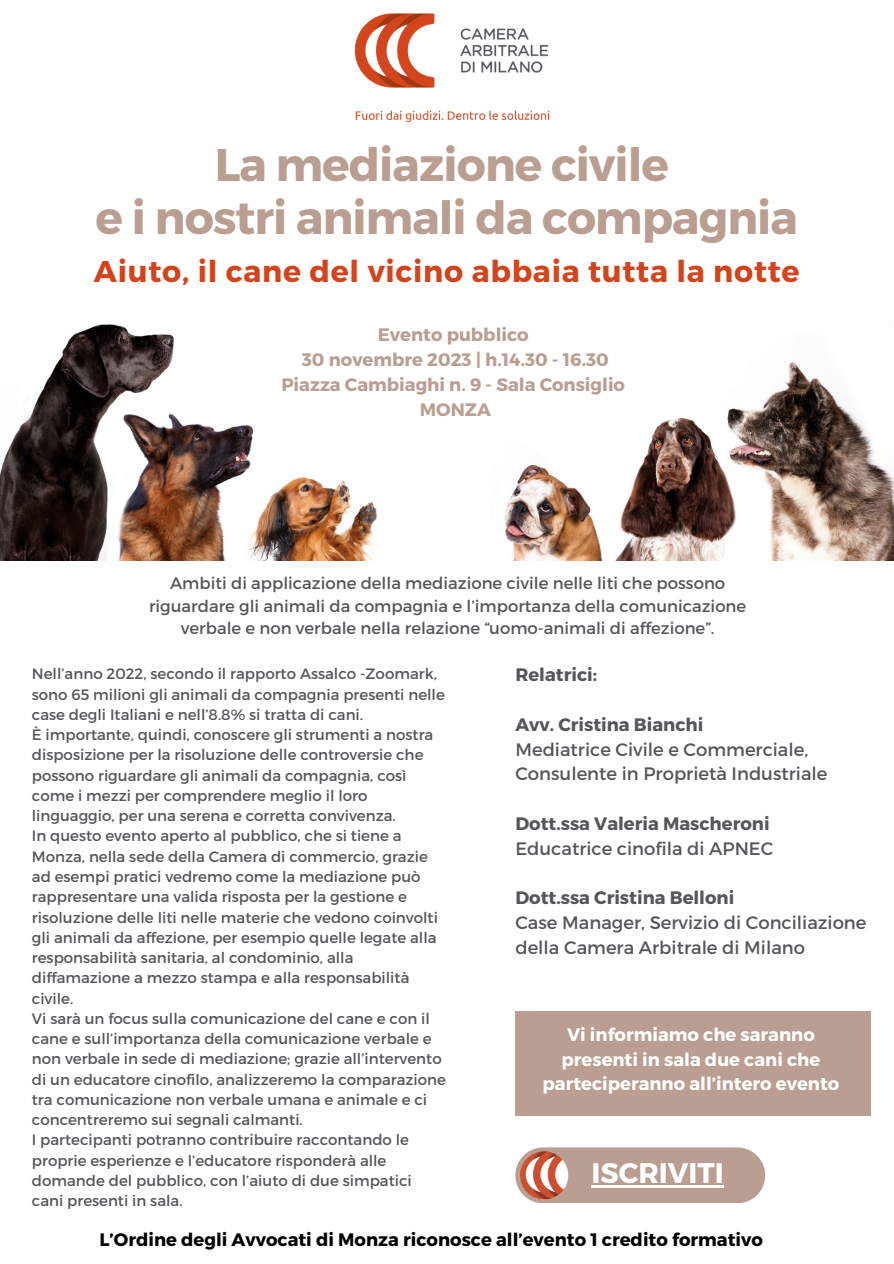
<style>
.page{position:relative;width:894px;height:1264px;background:#fff}
.page>*{position:absolute;margin:0;border:0;box-sizing:border-box;transform-origin:0 0}
.t1{font:700 45.75px "Montserrat";letter-spacing:-.02em;color:#b99e91}
.t2{font:700 30px "Montserrat";letter-spacing:.025em;color:#d4441c}
.t3{font:700 28.35px "Montserrat";color:#fff}
.t4{font:18px/24.8px "Montserrat";color:#55555a}
.t5{font:700 18px/24.8px "Montserrat";color:#55555a}
.t6{font:700 18px "Montserrat";color:#b99e91}
.t7{font:700 18px/24.8px "Montserrat";color:#fff;text-align:center}
.t8{font:700 18px "Montserrat";color:#000}
.t9{font:16.5px/22.5px "Montserrat";color:#55555a;text-align:center}
.t10{font:15px/20.2px "Montserrat";color:#55555a}
.s1{font-weight:400}
</style>
<div class="page">
<div style="left:515px;top:1147px;width:250px;height:56px;background:#b99e91;border-radius:28px"></div>
<img style="left:520px;top:1151px;width:48px;height:48px;border-radius:50%">
<img style="left:0;top:324px;width:893px;height:236px">
<div style="left:515px;top:1011px;width:356px;height:105px;background:#b99e91"></div>
<img style="left:354px;top:13px;width:196px;height:110px">
<hr style="left:591px;top:1185px;width:132px;height:2px;background:#fff">
<p class="t1" style="left:215px;top:135px;width:455px">La mediazione civile</p>
<p class="t1" style="left:96px;top:188px;width:703px">e i nostri animali da compagnia</p>
<p class="t2" style="left:94px;top:252px;width:707px">Aiuto, il cane del vicino abbaia tutta la notte</p>
<p class="t6" style="left:377px;top:323px;width:152px">Evento pubblico</p>
<p class="t6" style="left:302px;top:348px;width:308px">30 novembre 2023 | h.14.30 - 16.30</p>
<p class="t6" style="left:281px;top:373px;width:345px">Piazza Cambiaghi n. 9 - Sala Consiglio</p>
<p class="t6" style="left:419px;top:397px;width:73px">MONZA</p>
<p class="t9" style="left:149px;top:571px;width:598px">Ambiti di applicazione della mediazione civile nelle liti che possono riguardare gli animali da compagnia e l’importanza della comunicazione verbale e non verbale nella relazione “uomo-animali di affezione”.</p>
<p class="t10" style="left:32px;top:663px;width:414px">Nell’anno 2022, secondo il rapporto Assalco -Zoomark, sono 65 milioni gli animali da compagnia presenti nelle case degli Italiani e nell’8.8% si tratta di cani.</p>
<p class="t10" style="left:32px;top:724px;width:403px">È importante, quindi, conoscere gli strumenti a nostra disposizione per la risoluzione delle controversie che possono riguardare gli animali da compagnia, così come i mezzi per comprendere meglio il loro linguaggio, per una serena e corretta convivenza.</p>
<p class="t10" style="left:32px;top:825px;width:407px">In questo evento aperto al pubblico, che si tiene a Monza, nella sede della Camera di commercio, grazie ad esempi pratici vedremo come la mediazione può rappresentare una valida risposta per la gestione e risoluzione delle liti nelle materie che vedono coinvolti gli animali da affezione, per esempio quelle legate alla responsabilità sanitaria, al condominio, alla diffamazione a mezzo stampa e alla responsabilità civile.</p>
<p class="t10" style="left:32px;top:1007px;width:415px">Vi sarà un focus sulla comunicazione del cane e con il cane e sull’importanza della comunicazione verbale e non verbale in sede di mediazione; grazie all’intervento di un educatore cinofilo, analizzeremo la comparazione tra comunicazione non verbale umana e animale e ci concentreremo sui segnali calmanti.</p>
<p class="t10" style="left:32px;top:1129px;width:381px">I partecipanti potranno contribuire raccontando le proprie esperienze e l’educatore risponderà alle domande del pubblico, con l’aiuto di due simpatici cani presenti in sala.</p>
<p class="t5" style="left:515px;top:661px;width:83px">Relatrici:</p>
<p class="t5" style="left:515px;top:711px;width:189px">Avv. Cristina Bianchi</p>
<p class="t4" style="left:515px;top:736px;width:313px">Mediatrice Civile e Commerciale,<br>Consulente in Proprietà Industriale</p>
<p class="t5" style="left:515px;top:810px;width:259px">Dott.ssa Valeria Mascheroni<br><span class="s1">Educatrice cinofila di APNEC</span></p>
<p class="t5" style="left:515px;top:884px;width:220px">Dott.ssa Cristina Belloni</p>
<p class="t4" style="left:515px;top:909px;width:352px">Case Manager, Servizio di Conciliazione della Camera Arbitrale di Milano</p>
<p class="t7" style="left:542px;top:1021px;width:298px">Vi informiamo che saranno presenti in sala due cani che parteciperanno all’intero evento</p>
<p class="t3" style="left:591px;top:1154px;width:134px">ISCRIVITI</p>
<p class="t8" style="left:99px;top:1228px;width:664px">L’Ordine degli Avvocati di Monza riconosce all’evento 1 credito formativo</p>
</div>
